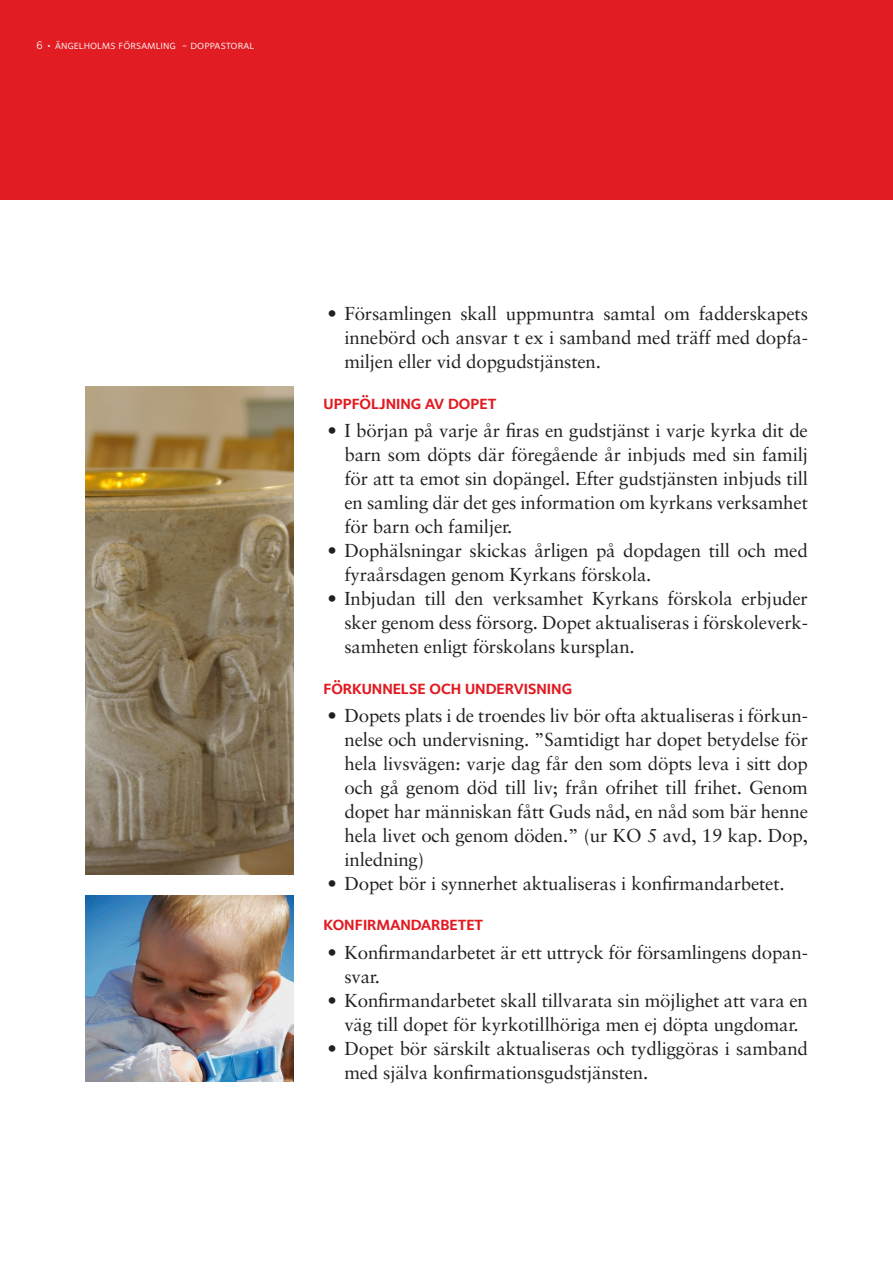
<style>
.page{position:relative;width:893px;height:1263px;background:#fff}
.page>*{position:absolute;margin:0;border:0;box-sizing:border-box;transform-origin:0 0}
.Underrubriker{font:19.5px "Foundry Sterling Demi Expert";letter-spacing:-.035em;color:#e21a21}
.Styckeformat__1{font:18.75px/24px "Sabon CE";letter-spacing:-.01em;color:#231f20;text-align:justify}
.t1{font:12px "Foundry Sterling Book Expert";color:#fff}
</style>
<div class="page">
<div style="left:0;top:0;width:893px;height:200px;background:#e21a21"></div>
<img style="left:86px;top:386px;width:207px;height:488px">
<img style="left:86px;top:896px;width:207px;height:185px">
<p class="t1" style="left:36px;top:38px;width:219px">6 • ängelholms församling - doppastoral</p>
<p class="Styckeformat__1" style="left:344px;top:302px;width:465px;text-indent:-17px">• Församlingen skall uppmuntra samtal om fadderskapets innebörd och ansvar t ex i samband med träff med dopfa&shy;miljen eller vid dopgudstjänsten.</p>
<p class="Underrubriker" style="left:323px;top:390px;width:175px">uppföljning av dopet</p>
<p class="Styckeformat__1" style="left:344px;top:418px;width:465px;text-indent:-17px">• I början på varje år firas en gudstjänst i varje kyrka dit de barn som döpts där föregående år inbjuds med sin familj för att ta emot sin dopängel. Efter gudstjänsten inbjuds till en samling där det ges information om kyrkans verksamhet för barn och familjer.</p>
<p class="Styckeformat__1" style="left:344px;top:538px;width:465px;text-indent:-17px">• Dophälsningar skickas årligen på dopdagen till och med fyraårsdagen genom Kyrkans förskola.</p>
<p class="Styckeformat__1" style="left:344px;top:586px;width:465px;text-indent:-17px">• Inbjudan till den verksamhet Kyrkans förskola erbjuder sker genom dess försorg. Dopet aktualiseras i förskoleverk&shy;samheten enligt förskolans kursplan.</p>
<p class="Underrubriker" style="left:323px;top:675px;width:251px">förkunnelse och undervisning</p>
<p class="Styckeformat__1" style="left:344px;top:703px;width:465px;text-indent:-17px">• Dopets plats i de troendes liv bör ofta aktualiseras i förkun&shy;nelse och undervisning. ”Samtidigt har dopet betydelse för hela livsvägen: varje dag får den som döpts leva i sitt dop och gå genom död till liv; från ofrihet till frihet. Genom dopet har människan fått Guds nåd, en nåd som bär henne hela livet och genom döden.” (ur KO 5 avd, 19 kap. Dop, inledning)</p>
<p class="Styckeformat__1" style="left:327px;top:871px;width:459px">• Dopet bör i synnerhet aktualiseras i konfirmandarbetet.</p>
<p class="Underrubriker" style="left:323px;top:912px;width:162px">konfirmandarbetet</p>
<p class="Styckeformat__1" style="left:344px;top:940px;width:465px;text-indent:-17px">• Konfirmandarbetet är ett uttryck för församlingens dopan&shy;svar.</p>
<p class="Styckeformat__1" style="left:327px;top:988px;width:482px;text-align:center">• Konfirmandarbetet skall tillvarata sin möjlighet att vara en väg till dopet för kyrkotillhöriga men ej döpta ungdomar.</p>
<p class="Styckeformat__1" style="left:344px;top:1036px;width:465px;text-indent:-17px">• Dopet bör särskilt aktualiseras och tydliggöras i samband med själva konfirmationsgudstjänsten.</p>
</div>
